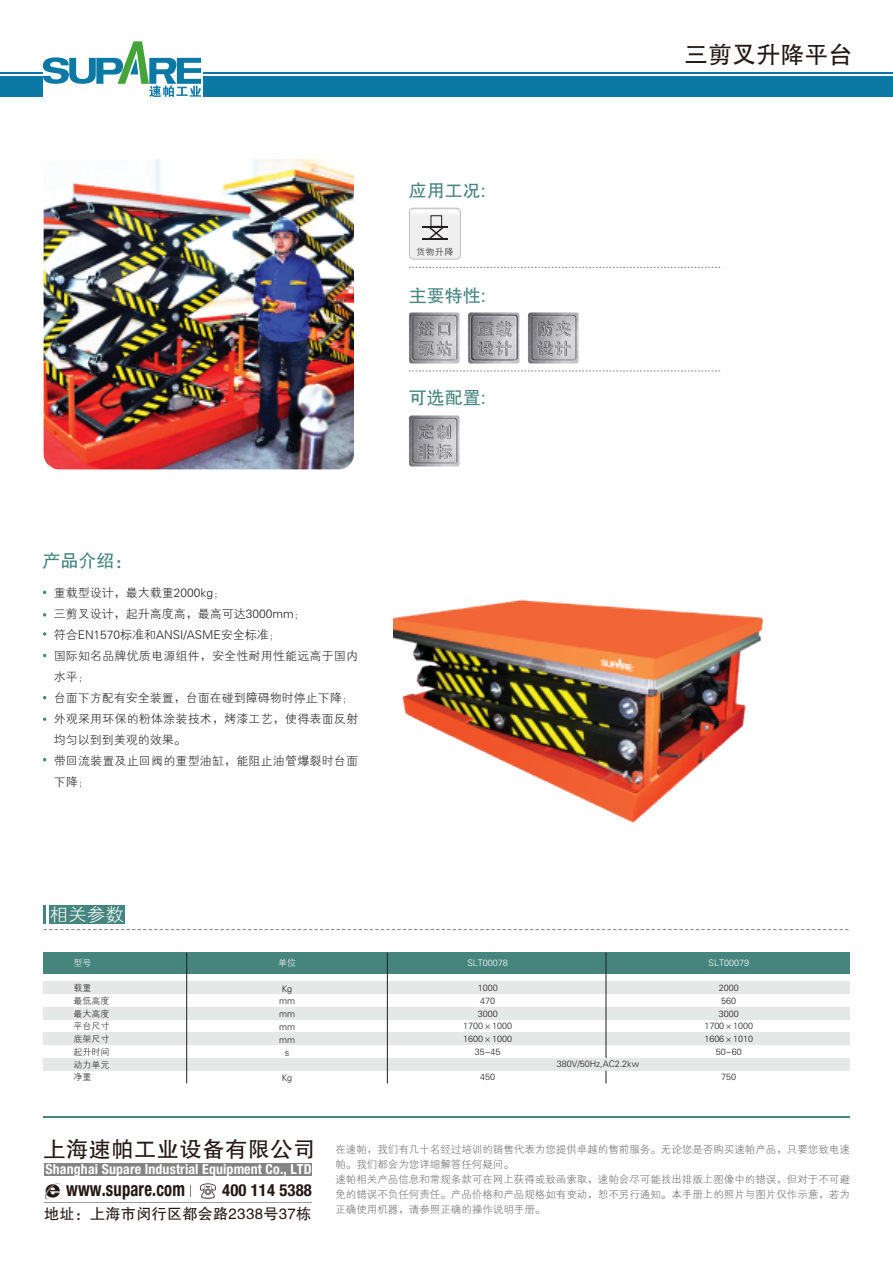
<style>
.page{position:relative;width:893px;height:1263px;background:#fff}
.page>*{position:absolute;margin:0;border:0;box-sizing:border-box;transform-origin:0 0}
.t1{font:24px "FZHTJW GB1 0";color:#231815}
.t2{font:22.2px "FZHTJW GB1 0";letter-spacing:.025em;color:#231815}
.t3{font:700 condensed 19.95px "Helvetica Neue LT Pro";letter-spacing:.01em;color:#231815;scale:.83 1}
.t4{font:18px "FZHTJW GB1 0";color:#46857e}
.t5{font:18px "FZXH1 JW GB1 0";color:#fff}
.t6{font:700 condensed 16.65px "Helvetica Neue LT Pro";letter-spacing:.01em;color:#231815}
.t7{font:15px "FZHTJW GB1 0";letter-spacing:.025em;color:#231815}
.t8{font:700 condensed 13.8px "Helvetica Neue LT Pro";letter-spacing:.01em;color:#fff}
.t9{font:12px/21px "FZXH1 JW GB1 0";color:#221e1f}
.t10{font:10.5px/15px "FZXH1 JW GB1 0";color:#6d6c6c}
.t11{font:9.15px/12.9px "FZXH1 JW GB1 0";color:#221e1f;text-align:center}
.t12{font:9.15px "FZXH1 JW GB1 0";color:#fff}
.t13{font:9px/12.8px "FZXH1 JW GB1 0";color:#221e1f;text-align:center}
.t14{font:9px "FZXH1 JW GB1 0";color:#fff}
</style>
<div class="page">
<svg style="left:42px;top:41px;width:159px;height:56px"></svg>
<div style="left:203px;top:77px;width:690px;height:20px;background:#0c79a5"></div>
<hr style="left:203px;top:72px;width:690px;height:1px;background:#0c79a5">
<div style="left:0;top:77px;width:43px;height:20px;background:#0c79a5"></div>
<hr style="left:0;top:72px;width:43px;height:1px;background:#0c79a5">
<div style="left:45px;top:1163px;width:267px;height:12px;background:#858586"></div>
<hr style="left:45px;top:1202px;width:267px;height:1px;background:#9a9b9c">
<svg style="left:190px;top:1185px;width:1px;height:12px"></svg>
<svg style="left:199px;top:1183px;width:17px;height:16px"></svg>
<svg style="left:45px;top:1183px;width:16px;height:17px"></svg>
<hr style="left:43px;top:1117px;width:807px;height:1px;background:#46857e">
<svg style="left:409px;top:208px;width:51px;height:51px"></svg>
<svg style="left:409px;top:267px;width:312px;height:1px"></svg>
<svg style="left:409px;top:371px;width:311px;height:1px"></svg>
<svg style="left:43px;top:632px;width:3px;height:4px"></svg>
<svg style="left:43px;top:717px;width:3px;height:4px"></svg>
<img style="left:44px;top:159px;width:310px;height:310px">
<svg style="left:44px;top:929px;width:805px;height:1px"></svg>
<div style="left:49px;top:905px;width:76px;height:18px;background:#46857e"></div>
<hr style="left:43px;top:905px;width:3px;height:18px;background:#46857e">
<div style="left:43px;top:981px;width:807px;height:13px;background:#e6e7e7"></div>
<div style="left:43px;top:1007px;width:807px;height:13px;background:#e6e7e7"></div>
<div style="left:43px;top:1032px;width:807px;height:13px;background:#e6e7e7"></div>
<div style="left:43px;top:1058px;width:807px;height:13px;background:#e6e7e7"></div>
<div style="left:43px;top:952px;width:807px;height:22px;background:#46857e"></div>
<hr style="left:387px;top:952px;width:1px;height:131px;background:#221e1f">
<hr style="left:186px;top:952px;width:1px;height:131px;background:#221e1f">
<hr style="left:606px;top:952px;width:1px;height:106px;background:#221e1f">
<svg style="left:606px;top:1071px;width:1px;height:12px"></svg>
<img style="left:393px;top:599px;width:371px;height:224px">
<img style="left:409px;top:312px;width:51px;height:52px">
<img style="left:468px;top:312px;width:52px;height:52px">
<img style="left:528px;top:312px;width:51px;height:52px">
<img style="left:409px;top:415px;width:51px;height:52px">
<h3 class="t4" style="left:409px;top:181px;width:78px">应用工况:</h3>
<p class="t13" style="left:416px;top:246px;width:39px">货物升降</p>
<h3 class="t4" style="left:409px;top:285px;width:78px">主要特性:</h3>
<h3 class="t4" style="left:409px;top:388px;width:78px">可选配置:</h3>
<h1 class="t1" style="left:684px;top:41px;width:170px">三剪叉升降平台</h1>
<h3 class="t4" style="left:43px;top:551px;width:92px">产品介绍：</h3>
<p class="t9" style="left:54px;top:583px;width:306px">重载型设计，最大载重2000kg；<br>三剪叉设计，起升高度高，最高可达3000mm；<br>符合EN1570标准和ANSI/ASME安全标准；<br>国际知名品牌优质电源组件，安全性耐用性能远高于国内水平；<br>台面下方配有安全装置，台面在碰到障碍物时停止下降；外观采用环保的粉体涂装技术，烤漆工艺，使得表面反射均匀以到到美观的效果。<br>带回流装置及止回阀的重型油缸，能阻止油管爆裂时台面下降；</p>
<h3 class="t5" style="left:50px;top:905px;width:76px">相关参数</h3>
<p class="t14" style="left:73px;top:958px;width:19px">型号</p>
<p class="t13" style="left:73px;top:982px;width:37px;text-align:left">载重<br>最低高度最大高度平台尺寸底架尺寸起升时间动力单元净重</p>
<p class="t12" style="left:278px;top:958px;width:19px">单位</p>
<p class="t11" style="left:279px;top:982px;width:17px">Kg mm mm mm mm s</p>
<p class="t11" style="left:282px;top:1072px;width:12px">Kg</p>
<p class="t14" style="left:467px;top:958px;width:42px">SLT00078</p>
<p class="t13" style="left:463px;top:982px;width:50px">1000<br>470<br>3000<br>1700×1000<br>1600×1000<br>35-45</p>
<p class="t13" style="left:480px;top:1071px;width:16px">450</p>
<p class="t13" style="left:557px;top:1058px;width:84px">380V/50Hz,AC2.2kw</p>
<p class="t14" style="left:709px;top:958px;width:42px">SLT00079</p>
<p class="t13" style="left:704px;top:982px;width:50px">2000<br>560<br>3000<br>1700×1000<br>1606×1010<br>50-60</p>
<p class="t13" style="left:721px;top:1071px;width:16px">750</p>
<h2 class="t2" style="left:43px;top:1137px;width:274px">上海速帕工业设备有限公司</h2>
<h3 class="t8" style="left:46px;top:1160px;width:268px">Shanghai Supare Industrial Equipment Co., LTD</h3>
<h3 class="t3" style="left:66px;top:1177px;width:145px">www.supare.com</h3>
<h3 class="t6" style="left:222px;top:1180px;width:91px">400 114 5388</h3>
<h3 class="t7" style="left:44px;top:1206px;width:269px">地址：上海市闵行区都会路2338号37栋</h3>
<p class="t10" style="left:335px;top:1142px;width:516px">在速帕，我们有几十名经过培训的销售代表为您提供卓越的售前服务。无论您是否购买速帕产品，只要您致电速帕。我们都会为您详细解答任何疑问。<br>速帕相关产品信息和常规条款可在网上获得或致函索取，速帕会尽可能找出排版上图像中的错误，但对于不可避免的错误不负任何责任。产品价格和产品规格如有变动，恕不另行通知。本手册上的照片与图片仅作示意，若为正确使用机器，请参照正确的操作说明手册。</p>
</div>
